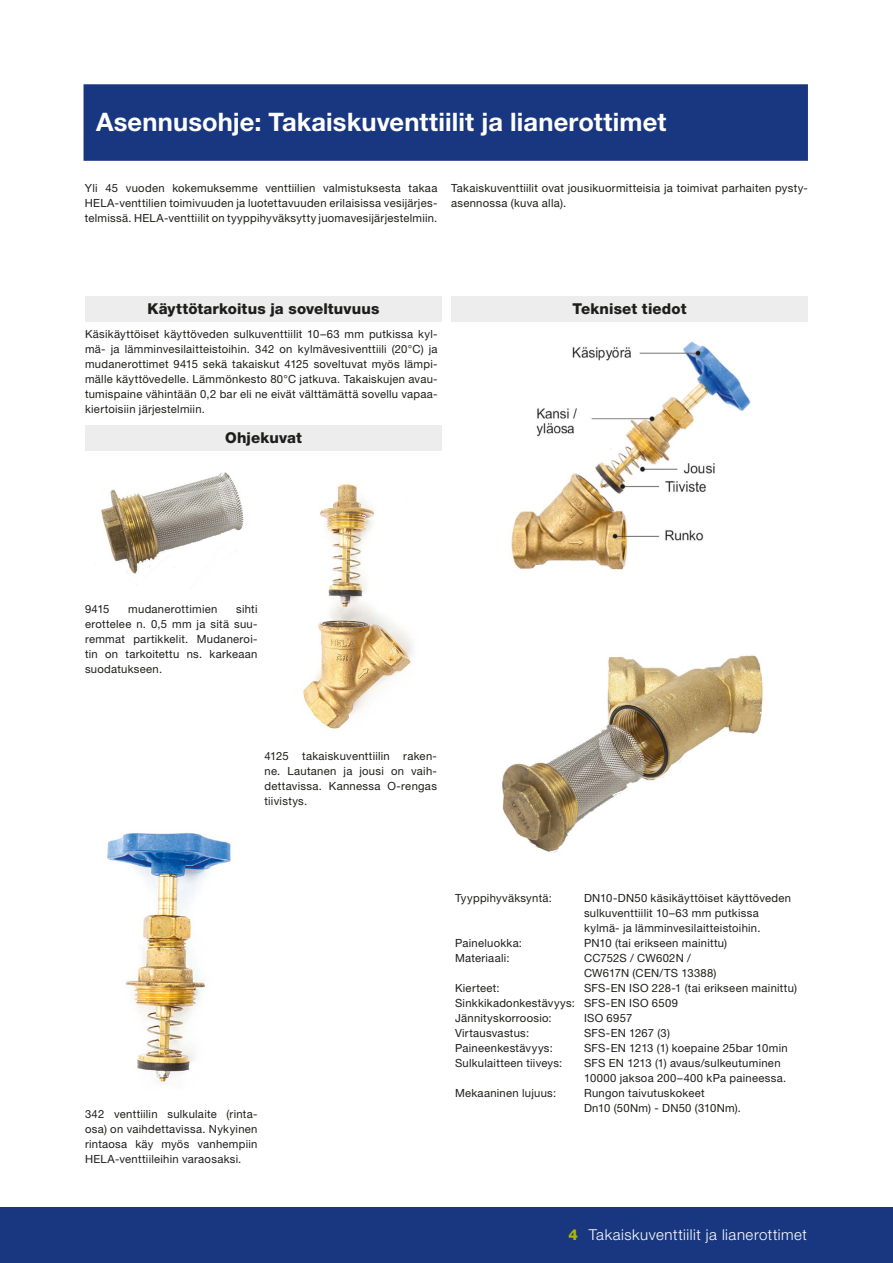
<style>
.page{position:relative;width:893px;height:1263px;background:#fff}
.page>*{position:absolute;margin:0;border:0;box-sizing:border-box;transform-origin:0 0}
.t1{font:700 25.5px "Helvetica Neue LT Std";letter-spacing:.005em;color:#fff}
.t2{font:800 15px "Helvetica Neue LT Std";letter-spacing:.01em;color:#1d1d1b}
.t3{font:300 15px "Helvetica Neue LT Std";letter-spacing:.035em;color:#fff}
.t4{font:11.25px/15px "Helvetica Neue LT Std";letter-spacing:.025em;color:#1d1d1b}
.s1{font-weight:800;color:#acb900}
</style>
<div class="page">
<div style="left:84px;top:84px;width:724px;height:77px;background:#193780"></div>
<div style="left:85px;top:296px;width:357px;height:26px;background:#ededed"></div>
<div style="left:85px;top:425px;width:357px;height:26px;background:#ededed"></div>
<div style="left:451px;top:296px;width:357px;height:26px;background:#ededed"></div>
<img style="left:101px;top:472px;width:143px;height:102px">
<img style="left:303px;top:484px;width:109px;height:245px">
<img style="left:107px;top:833px;width:124px;height:250px">
<img style="left:511px;top:341px;width:240px;height:229px">
<img style="left:502px;top:655px;width:261px;height:198px">
<div style="left:0;top:1208px;width:893px;height:55px;background:#193780"></div>
<h1 class="t1" style="left:96px;top:106px;width:572px">Asennusohje: Takaiskuventtiilit ja lianerottimet</h1>
<p class="t4" style="left:85px;top:181px;width:354px;text-align:justify">Yli 45 vuoden kokemuksemme venttiilien valmistuksesta takaa HELA-venttilien toimivuuden ja luotettavuuden erilaisissa vesijärjes&shy;telmissä. HELA-venttiilit on tyyppihyväksytty juomavesijärjestelmiin.</p>
<p class="t4" style="left:451px;top:181px;width:358px">Takaiskuventtiilit ovat jousikuormitteisia ja toimivat parhaiten pysty&shy;asennossa (kuva alla).</p>
<h2 class="t2" style="left:148px;top:300px;width:233px">Käyttötarkoitus ja soveltuvuus</h2>
<p class="t4" style="left:85px;top:326px;width:354px;text-align:justify">Käsikäyttöiset käyttöveden sulkuventtiilit 10–63 mm putkissa kyl&shy;mä- ja lämminvesilaitteistoihin. 342 on kylmävesiventtiili (20°C) ja mudanerottimet 9415 sekä takaiskut 4125 soveltuvat myös lämpi&shy;mälle käyttövedelle. Lämmönkesto 80°C jatkuva. Takaiskujen avau&shy;tumispaine vähintään 0,2 bar eli ne eivät välttämättä sovellu vapaa&shy;kiertoisiin järjestelmiin.</p>
<h2 class="t2" style="left:225px;top:429px;width:78px">Ohjekuvat</h2>
<h2 class="t2" style="left:572px;top:300px;width:116px">Tekniset tiedot</h2>
<p class="t4" style="left:85px;top:601px;width:174px;text-align:justify;text-indent:151px">sihti erottelee n. 0,5 mm ja sitä suu&shy;remmat partikkelit. Mudaneroi&shy;tin on tarkoitettu ns. karkeaan suodatukseen.</p>
<p class="t4" style="left:85px;top:601px;width:26px">9415</p>
<p class="t4" style="left:128px;top:601px;width:91px">mudanerottimien</p>
<p class="t4" style="left:264px;top:748px;width:174px;text-align:justify">4125 takaiskuventtiilin raken&shy;ne. Lautanen ja jousi on vaih&shy;dettavissa. Kannessa O-rengas tiivistys.</p>
<p class="t4" style="left:85px;top:1106px;width:174px;text-align:justify">342 venttiilin sulkulaite (rinta&shy;osa) on vaihdettavissa. Nykyinen rintaosa käy myös vanhempiin HELA-venttiileihin varaosaksi.</p>
<p class="t4" style="left:455px;top:890px;width:98px">Tyyppihyväksyntä:</p>
<p class="t4" style="left:584px;top:890px;width:209px">DN10-DN50 käsikäyttöiset käyttöveden sulkuventtiilit 10–63 mm putkissa kylmä- ja lämminvesilaitteistoihin.</p>
<p class="t4" style="left:455px;top:935px;width:69px">Paineluokka:</p>
<p class="t4" style="left:584px;top:935px;width:145px">PN10 (tai erikseen mainittu)</p>
<p class="t4" style="left:455px;top:950px;width:56px">Materiaali:</p>
<p class="t4" style="left:584px;top:950px;width:134px">CC752S / CW602N /<br>CW617N (CEN/TS 13388)</p>
<p class="t4" style="left:455px;top:980px;width:46px">Kierteet:</p>
<p class="t4" style="left:455px;top:980px;width:343px;text-indent:129px">SFS-EN ISO 228-1 (tai erikseen mainittu)<br>Sinkkikadonkestävyys: SFS-EN ISO 6509<br>Jännityskorroosio:</p>
<p class="t4" style="left:584px;top:1010px;width:50px">ISO 6957</p>
<p class="t4" style="left:455px;top:1025px;width:76px">Virtausvastus:</p>
<p class="t4" style="left:584px;top:1025px;width:87px">SFS-EN 1267 (3)</p>
<p class="t4" style="left:455px;top:1040px;width:99px">Paineenkestävyys:</p>
<p class="t4" style="left:584px;top:1040px;width:205px">SFS-EN 1213 (1) koepaine 25bar 10min</p>
<p class="t4" style="left:455px;top:1055px;width:109px">Sulkulaitteen tiiveys:</p>
<p class="t4" style="left:584px;top:1055px;width:204px">SFS EN 1213 (1) avaus/sulkeutuminen<br>10000 jaksoa 200–400 kPa paineessa.</p>
<p class="t4" style="left:455px;top:1085px;width:103px">Mekaaninen lujuus:</p>
<p class="t4" style="left:584px;top:1085px;width:158px">Rungon taivutuskokeet<br>Dn10 (50Nm) - DN50 (310Nm).</p>
<h2 class="t3" style="left:568px;top:1226px;width:240px"><span class="s1">4</span> Takaiskuventtiilit ja lianerottimet</h2>
</div>
